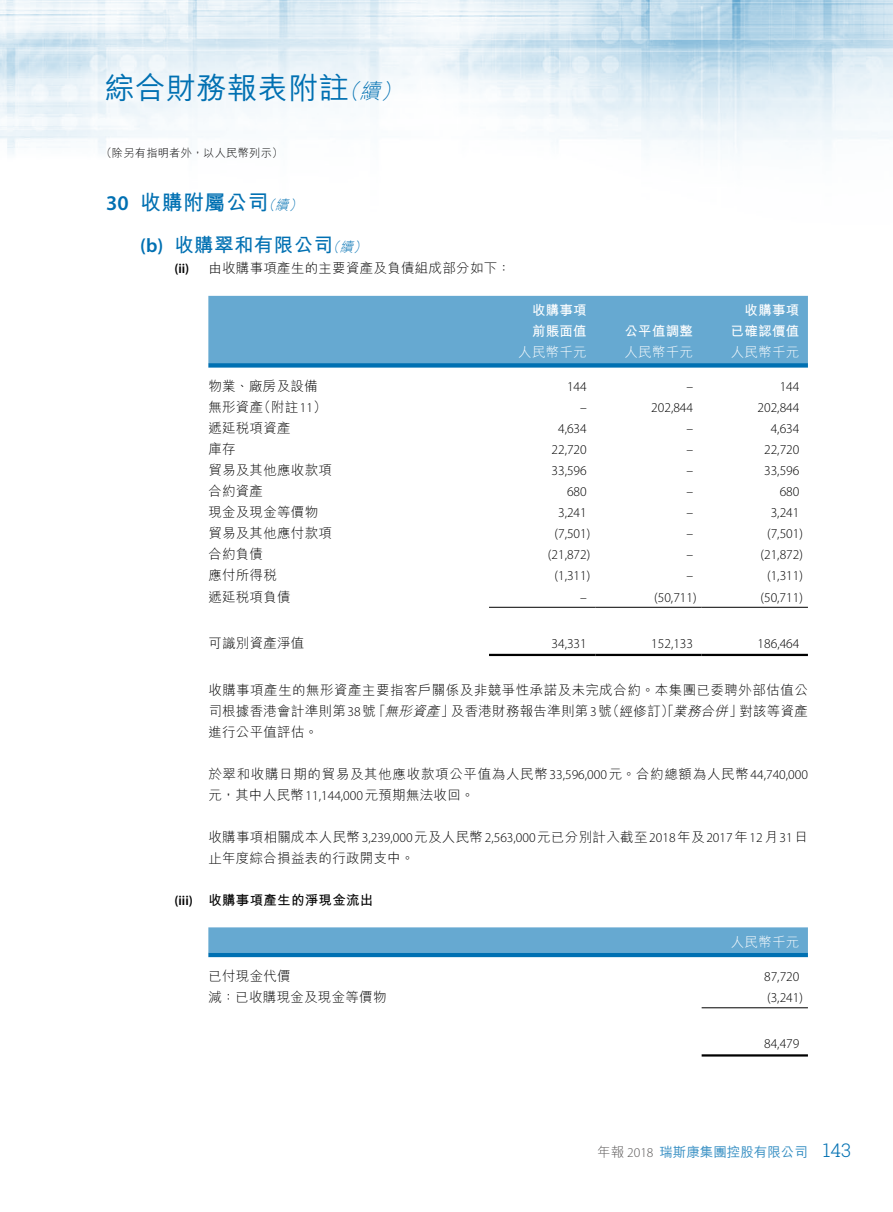
<style>
.page{position:relative;width:893px;height:1212px;background:#fff}
.page>*{position:absolute;margin:0;border:0;box-sizing:border-box;transform-origin:0 0}
.t1{font:500 30px "M Hei HK";letter-spacing:.02em;color:#0070b2}
.t2{font:700 21px "M Hei HK";letter-spacing:.02em;color:#0070b2}
.t3{font:700 19.5px "M Hei HK";letter-spacing:.02em;color:#0070b2}
.t4{font:300 18.75px "Roboto Slab";color:#0070b2}
.t5{font:300 13.5px "Myriad Pro";color:#000}
.t6{font:300 13.5px/21px "M Hei HK";letter-spacing:.02em;color:#000;text-align:justify}
.t7{font:300 13.5px/21px "M Hei HK";letter-spacing:.05em;color:#000}
.t8{font:700 13.5px/21px "M Hei HK";letter-spacing:.02em;color:#fff}
.t9{font:300 13.5px "M Hei HK";letter-spacing:.02em;color:#fff}
.t10{font:500 13.5px "M Hei HK";color:#338dc2}
.t11{font:700 13.5px "M Hei HK";letter-spacing:.02em;color:#000}
.t12{font:300 11.25px "M Hei HK";letter-spacing:.02em;color:#000}
.s1{font-weight:300;font-style:italic;font-size:21px}
.s2{font-family:"Myriad Pro";font-weight:600}
.s3{font-weight:300;font-style:italic;font-size:13.5px}
.s4{font-family:"Myriad Pro"}
.s5{font-style:italic}
.s6{font-family:"M Hei HK"}
.s7{font-weight:300;color:#595757}
.s8{font-family:"Myriad Pro";font-weight:300;color:#595757}
</style>
<div class="page">
<img style="left:0;top:0;width:893px;height:657px">
<svg style="left:208px;top:296px;width:600px;height:72px;background:#61a6cf"></svg>
<hr style="left:489px;top:607px;width:106px;height:1px;background:#000">
<hr style="left:595px;top:607px;width:107px;height:1px;background:#000">
<hr style="left:702px;top:607px;width:106px;height:1px;background:#000">
<hr style="left:489px;top:654px;width:106px;height:2px;background:#000">
<hr style="left:595px;top:654px;width:107px;height:2px;background:#000">
<hr style="left:702px;top:654px;width:106px;height:2px;background:#000">
<svg style="left:208px;top:927px;width:600px;height:30px;background:#5aa2cd"></svg>
<hr style="left:702px;top:1007px;width:106px;height:1px;background:#000">
<hr style="left:702px;top:1054px;width:106px;height:2px;background:#000">
<h1 class="t1" style="left:105px;top:66px;width:303px">綜合財務報表附註<span class="s1">（續）</span></h1>
<p class="t12" style="left:101px;top:147px;width:184px">（除另有指明者外，以人民幣列示）</p>
<h2 class="t2" style="left:106px;top:187px;width:200px"><span class="s2">30</span> 收購附屬公司<span class="s3">（續）</span></h2>
<h3 class="t3" style="left:140px;top:231px;width:231px"><span class="s2">(b)</span> 收購翠和有限公司<span class="s3">（續）</span></h3>
<p class="t6" style="left:174px;top:257px;width:338px"><span class="s2">(ii)</span> 由收購事項產生的主要資產及負債組成部分如下：</p>
<p class="t8" style="left:532px;top:298px;width:56px">收購事項前賬面值</p>
<p class="t8" style="left:624px;top:319px;width:70px">公平值調整</p>
<p class="t8" style="left:731px;top:298px;width:70px;text-align:right">收購事項已確認價值</p>
<p class="t9" style="left:518px;top:345px;width:70px">人民幣千元</p>
<p class="t9" style="left:624px;top:345px;width:70px">人民幣千元</p>
<p class="t9" style="left:731px;top:345px;width:70px">人民幣千元</p>
<p class="t6" style="left:208px;top:376px;width:111px">物業、廠房及設備</p>
<p class="t5" style="left:567px;top:379px;width:21px">144</p>
<p class="t5" style="left:686px;top:379px;width:8px">–</p>
<p class="t5" style="left:780px;top:379px;width:21px">144</p>
<p class="t6" style="left:208px;top:397px;width:120px">無形資產（附註<span class="s4">11</span>）</p>
<p class="t5" style="left:580px;top:400px;width:8px">–</p>
<p class="t5" style="left:651px;top:400px;width:43px">202,844</p>
<p class="t5" style="left:757px;top:400px;width:43px">202,844</p>
<p class="t6" style="left:208px;top:418px;width:84px">遞延稅項資產</p>
<p class="t5" style="left:558px;top:421px;width:30px">4,634</p>
<p class="t5" style="left:686px;top:421px;width:8px">–</p>
<p class="t5" style="left:771px;top:421px;width:30px">4,634</p>
<p class="t6" style="left:208px;top:439px;width:29px">庫存</p>
<p class="t5" style="left:551px;top:442px;width:37px">22,720</p>
<p class="t5" style="left:686px;top:442px;width:8px">–</p>
<p class="t5" style="left:764px;top:442px;width:37px">22,720</p>
<p class="t6" style="left:208px;top:460px;width:125px">貿易及其他應收款項</p>
<p class="t5" style="left:551px;top:463px;width:37px">33,596</p>
<p class="t5" style="left:686px;top:463px;width:8px">–</p>
<p class="t5" style="left:764px;top:463px;width:37px">33,596</p>
<p class="t6" style="left:208px;top:481px;width:56px">合約資產</p>
<p class="t5" style="left:567px;top:484px;width:21px">680</p>
<p class="t5" style="left:686px;top:484px;width:8px">–</p>
<p class="t5" style="left:780px;top:484px;width:21px">680</p>
<p class="t6" style="left:208px;top:502px;width:111px">現金及現金等價物</p>
<p class="t5" style="left:558px;top:505px;width:30px">3,241</p>
<p class="t5" style="left:686px;top:505px;width:8px">–</p>
<p class="t5" style="left:771px;top:505px;width:30px">3,241</p>
<p class="t6" style="left:208px;top:523px;width:125px">貿易及其他應付款項</p>
<p class="t5" style="left:554px;top:526px;width:37px">(7,501)</p>
<p class="t5" style="left:686px;top:526px;width:8px">–</p>
<p class="t5" style="left:767px;top:526px;width:37px">(7,501)</p>
<p class="t6" style="left:208px;top:544px;width:56px">合約負債</p>
<p class="t5" style="left:548px;top:547px;width:44px">(21,872)</p>
<p class="t5" style="left:686px;top:547px;width:8px">–</p>
<p class="t5" style="left:760px;top:547px;width:44px">(21,872)</p>
<p class="t6" style="left:208px;top:565px;width:70px">應付所得稅</p>
<p class="t5" style="left:554px;top:568px;width:37px">(1,311)</p>
<p class="t5" style="left:686px;top:568px;width:8px">–</p>
<p class="t5" style="left:767px;top:568px;width:37px">(1,311)</p>
<p class="t6" style="left:208px;top:586px;width:84px">遞延稅項負債</p>
<p class="t5" style="left:580px;top:589px;width:8px">–</p>
<p class="t5" style="left:654px;top:589px;width:44px">(50,711)</p>
<p class="t5" style="left:760px;top:589px;width:44px">(50,711)</p>
<p class="t6" style="left:208px;top:632px;width:98px">可識別資產淨值</p>
<p class="t5" style="left:551px;top:635px;width:37px">34,331</p>
<p class="t5" style="left:651px;top:635px;width:43px">152,133</p>
<p class="t5" style="left:757px;top:635px;width:43px">186,464</p>
<p class="t6" style="left:208px;top:679px;width:601px">收購事項產生的無形資產主要指客戶關係及非競爭性承諾及未完成合約。本集團已委聘外部估值公司根據香港會計準則第<span class="s4">38</span>號「<span class="s5">無形資產</span>」及香港財務報告準則第<span class="s4">3</span>號（經修訂）「<span class="s5">業務合併</span>」對該等資產進行公平值評估。</p>
<p class="t7" style="left:208px;top:763px;width:601px">於翠和收購日期的貿易及其他應收款項公平值為人民幣<span class="s4">33,596,000</span>元。合約總額為人民幣<span class="s4">44,740,000</span>元，其中人民幣<span class="s4">11,144,000</span>元預期無法收回。</p>
<p class="t5" style="left:208px;top:829px;width:601px"><span class="s6">收購事項相關成本人民幣</span>3,239,000<span class="s6">元及人民幣</span>2,563,000<span class="s6">元已分別計入截至</span>2018<span class="s6">年及</span>2017<span class="s6">年</span>12<span class="s6">月</span>31<span class="s6">日</span></p>
<p class="t6" style="left:208px;top:847px;width:208px">止年度綜合損益表的行政開支中。</p>
<p class="t11" style="left:174px;top:890px;width:200px"><span class="s2">(iii)</span> 收購事項產生的淨現金流出</p>
<p class="t9" style="left:731px;top:935px;width:70px">人民幣千元</p>
<p class="t6" style="left:208px;top:965px;width:84px">已付現金代價</p>
<p class="t5" style="left:764px;top:968px;width:37px">87,720</p>
<p class="t6" style="left:208px;top:986px;width:180px">減：已收購現金及現金等價物</p>
<p class="t5" style="left:767px;top:989px;width:37px">(3,241)</p>
<p class="t5" style="left:764px;top:1036px;width:37px">84,479</p>
<p class="t10" style="left:597px;top:1142px;width:212px"><span class="s7">年報</span> <span class="s8">2018</span> 瑞斯康集團控股有限公司</p>
<h3 class="t4" style="left:823px;top:1137px;width:30px">143</h3>
</div>
